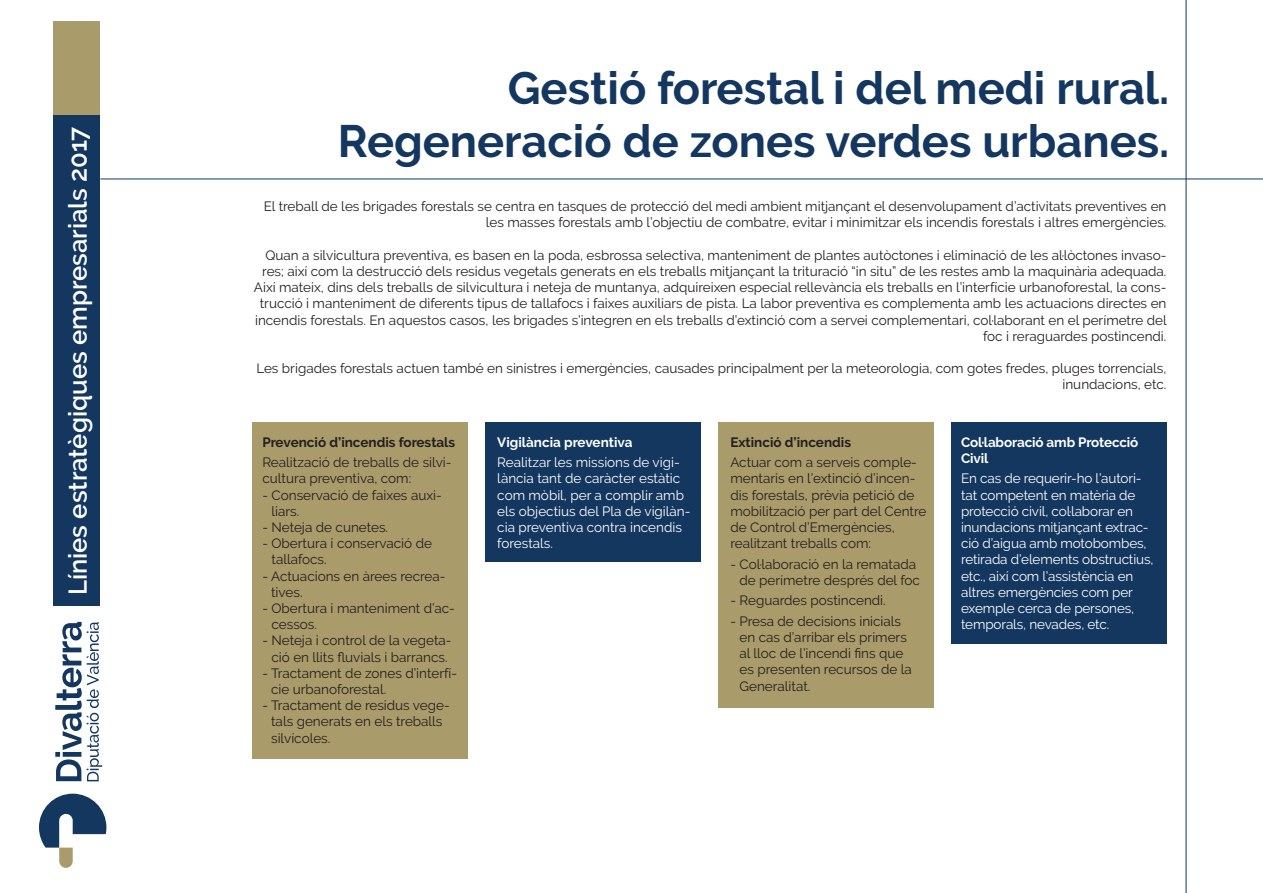
<style>
.page{position:relative;width:1263px;height:893px;background:#fff}
.page>*{position:absolute;margin:0;border:0;box-sizing:border-box;transform-origin:0 0}
.t1{font:700 45.15px/52.5px "Raleway";color:#13375f;text-align:right}
.t2{font:600 25.5px "Raleway";color:#fff}
.t3{font:13.5px/16.2px "Raleway";color:#231f20}
.t4{font:13.5px/16.2px "Raleway";letter-spacing:-.01em;color:#fff}
.t5{font:700 13.5px/16.2px "Raleway";letter-spacing:-.01em;color:#fff}
.t6{font:700 13.5px "Raleway";color:#231f20}
</style>
<div class="page">
<div style="left:53px;top:115px;width:47px;height:491px;background:#13375f"></div>
<div style="left:53px;top:21px;width:47px;height:94px;background:#aa9b6a"></div>
<div style="left:252px;top:422px;width:215px;height:337px;background:#aa9b6a"></div>
<div style="left:718px;top:422px;width:215px;height:286px;background:#aa9b6a"></div>
<div style="left:485px;top:422px;width:215px;height:139px;background:#13375f"></div>
<div style="left:951px;top:422px;width:215px;height:221px;background:#13375f"></div>
<svg style="left:39px;top:794px;width:67px;height:74px"></svg>
<svg style="left:55px;top:622px;width:47px;height:159px"></svg>
<hr style="left:100px;top:179px;width:1163px;height:1px;background:#13375f">
<hr style="left:1186px;top:0;width:1px;height:893px;background:#13375f">
<p class="t2" style="left:63px;top:595px;width:470px;rotate:-90deg">Línies estratègiques empresarials 2017</p>
<p class="t1" style="left:338px;top:62px;width:833px">Gestió forestal i del medi rural.<br>Regeneració de zones verdes urbanes.</p>
<p class="t3" style="left:264px;top:198px;width:904px;text-align:right">El treball de les brigades forestals se centra en tasques de protecció del medi ambient mitjançant el desenvolupament d’activitats preventives en les masses forestals amb l’objectiu de combatre, evitar i minimitzar els incendis forestals i altres emergències.</p>
<p class="t3" style="left:262px;top:247px;width:906px">Quan a silvicultura preventiva, es basen en la poda, esbrossa selectiva, manteniment de plantes autòctones i eliminació de les al·lòctones invaso&shy;res; així com la destrucció dels residus vegetals generats en els treballs mitjançant la trituració “in situ” de les restes amb la maquinària adequada.</p>
<p class="t3" style="left:254px;top:279px;width:914px;text-align:right">Així mateix, dins dels treballs de silvicultura i neteja de muntanya, adquireixen especial rellevància els treballs en l’interfície urbanoforestal, la cons&shy;trucció i manteniment de diferents tipus de tallafocs i faixes auxiliars de pista. La labor preventiva es complementa amb les actuacions directes en incendis forestals. En aquestos casos, les brigades s’integren en els treballs d’extinció com a servei complementari, col·laborant en el perímetre del foc i reraguardes postincendi.</p>
<p class="t3" style="left:256px;top:360px;width:911px;text-align:right">Les brigades forestals actuen també en sinistres i emergències, causades principalment per la meteorologia, com gotes fredes, pluges torrencials, inundacions, etc.</p>
<p class="t6" style="left:262px;top:434px;width:194px">Prevenció d’incendis forestals</p>
<p class="t3" style="left:262px;top:454px;width:191px">Realització de treballs de silvi&shy;cultura preventiva, com:</p>
<p class="t3" style="left:271px;top:487px;width:172px;text-indent:-9px">- Conservació de faixes auxi&shy;liars.</p>
<p class="t3" style="left:262px;top:519px;width:127px">- Neteja de cunetes.</p>
<p class="t3" style="left:271px;top:535px;width:162px;text-indent:-9px">- Obertura i conservació de tallafocs.</p>
<p class="t3" style="left:271px;top:568px;width:176px;text-indent:-9px">- Actuacions en àrees recrea&shy;tives.</p>
<p class="t3" style="left:271px;top:600px;width:185px;text-indent:-9px">- Obertura i manteniment d’ac&shy;cessos.</p>
<p class="t3" style="left:262px;top:633px;width:191px;text-align:center">- Neteja i control de la vegeta&shy;ció en llits fluvials i barrancs.</p>
<p class="t3" style="left:271px;top:665px;width:188px;text-indent:-9px">- Tractament de zones d’interfí&shy;cie urbanoforestal.</p>
<p class="t3" style="left:271px;top:697px;width:180px;text-indent:-9px">- Tractament de residus vege&shy;tals generats en els treballs silvícoles.</p>
<p class="t5" style="left:497px;top:434px;width:137px">Vigilància preventiva</p>
<p class="t4" style="left:497px;top:454px;width:195px">Realitzar les missions de vigi&shy;lància tant de caràcter estàtic com mòbil, per a complir amb els objectius del Pla de vigilàn&shy;cia preventiva contra incendis forestals.</p>
<p class="t6" style="left:730px;top:434px;width:122px">Extinció d’incendis</p>
<p class="t3" style="left:730px;top:454px;width:198px">Actuar com a serveis comple&shy;mentaris en l’extinció d’incen&shy;dis forestals, prèvia petició de mobilització per part del Centre de Control d’Emergències, realitzant treballs com:</p>
<p class="t3" style="left:730px;top:556px;width:191px;text-align:right">- Col·laboració en la rematada de perímetre després del foc</p>
<p class="t3" style="left:730px;top:592px;width:157px">- Reguardes postincendi.</p>
<p class="t3" style="left:739px;top:613px;width:174px;text-indent:-9px">- Presa de decisions inicials en cas d’arribar els primers al lloc de l’incendi fins que es presenten recursos de la<br>Generalitat.</p>
<p class="t5" style="left:961px;top:434px;width:179px">Col·laboració amb Protecció<br>Civil</p>
<p class="t4" style="left:961px;top:471px;width:194px">En cas de requerir-ho l’autori&shy;tat competent en matèria de protecció civil, col·laborar en inundacions mitjançant extrac&shy;ció d’aigua amb motobombes, retirada d’elements obstructius, etc., així com l’assistència en altres emergències com per exemple cerca de persones, temporals, nevades, etc.</p>
</div>
